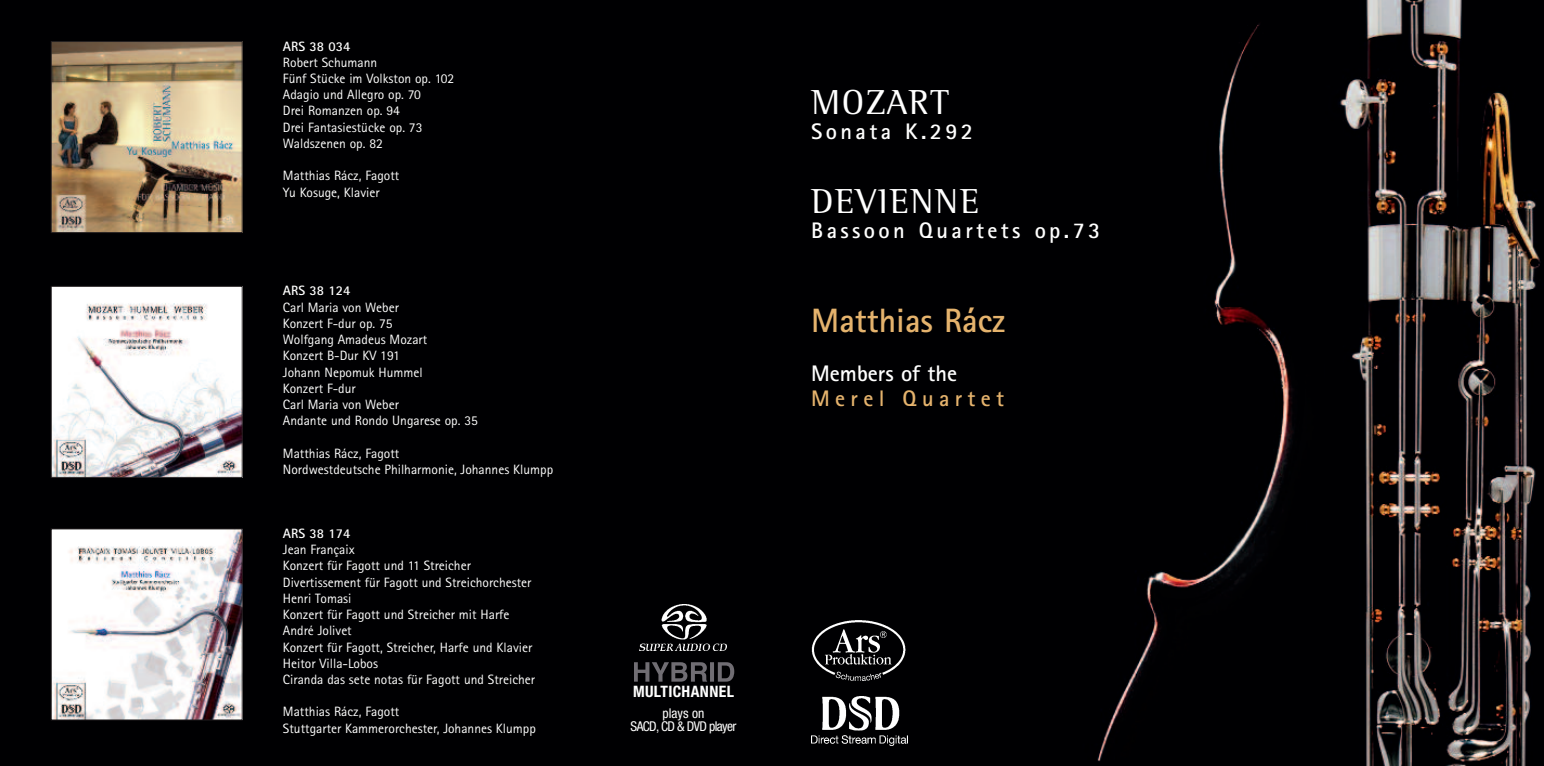
<style>
.page{position:relative;width:1544px;height:766px;background:#fff}
.page>*{position:absolute;margin:0;border:0;box-sizing:border-box;transform-origin:0 0}
.t1{font:35.55px "Rotis Semi Serif";letter-spacing:.045em;color:#fff}
.t2{font:700 33.75px "Rotis Sans Serif";color:#e5b36d}
.t3{font:700 22.5px "Rotis Sans Serif";letter-spacing:.15em;color:#fff}
.t4{font:700 22.5px "Rotis Sans Serif";color:#fff}
.t5{font:700 22.5px "Rotis Sans Serif";letter-spacing:.235em;color:#e5b36d}
.t6{font:700 condensed 15.75px "Helvetica Neue";letter-spacing:.025em;color:#fff}
.t7{font:13.5px/16.2px "Rotis Sans Serif";color:#fff}
.t8{font:700 13.5px "Rotis Sans Serif";color:#fff}
.t9{font:condensed 13.5px/13.5px "Helvetica Neue";letter-spacing:-.05em;color:#fff;text-align:center}
</style>
<div class="page">
<div style="left:0;top:0;width:772px;height:765px;background:#000002"></div>
<img style="left:772px;top:0;width:771px;height:765px">
<img style="left:53px;top:43px;width:187px;height:188px">
<div style="left:51px;top:41px;width:191px;height:192px;border:1px solid #231f20"></div>
<img style="left:53px;top:288px;width:187px;height:187px">
<div style="left:51px;top:286px;width:191px;height:191px;border:1px solid #231f20"></div>
<img style="left:53px;top:530px;width:187px;height:188px">
<div style="left:51px;top:528px;width:191px;height:192px;border:1px solid #231f20"></div>
<img style="left:810px;top:619px;width:96px;height:61px">
<img style="left:811px;top:696px;width:96px;height:49px">
<svg style="left:634px;top:662px;width:100px;height:19px"></svg>
<img style="left:639px;top:604px;width:88px;height:46px">
<p class="t8" style="left:283px;top:41px;width:69px">ARS 38 034</p>
<p class="t7" style="left:283px;top:55px;width:173px">Robert Schumann<br>Fünf Stücke im Volkston op. 102<br>Adagio und Allegro op. 70<br>Drei Romanzen op. 94<br>Drei Fantasiestücke op. 73<br>Waldszenen op. 82</p>
<p class="t7" style="left:283px;top:169px;width:118px">Matthias Rácz, Fagott<br>Yu Kosuge, Klavier</p>
<p class="t8" style="left:283px;top:286px;width:69px">ARS 38 124</p>
<p class="t7" style="left:283px;top:300px;width:196px">Carl Maria von Weber<br>Konzert F-dur op. 75<br>Wolfgang Amadeus Mozart<br>Konzert B-Dur KV 191<br>Johann Nepomuk Hummel<br>Konzert F-dur<br>Carl Maria von Weber<br>Andante und Rondo Ungarese op. 35</p>
<p class="t7" style="left:283px;top:446px;width:272px">Matthias Rácz, Fagott<br>Nordwestdeutsche Philharmonie, Johannes Klumpp</p>
<p class="t8" style="left:283px;top:528px;width:69px">ARS 38 174</p>
<p class="t7" style="left:283px;top:542px;width:254px">Jean Françaix<br>Konzert für Fagott und 11 Streicher<br>Divertissement für Fagott und Streichorchester<br>Henri Tomasi<br>Konzert für Fagott und Streicher mit Harfe<br>André Jolivet<br>Konzert für Fagott, Streicher, Harfe und Klavier<br>Heitor Villa-Lobos<br>Ciranda das sete notas für Fagott und Streicher</p>
<p class="t7" style="left:283px;top:704px;width:254px">Matthias Rácz, Fagott<br>Stuttgarter Kammerorchester, Johannes Klumpp</p>
<h1 class="t1" style="left:811px;top:90px;width:140px">MOZART</h1>
<h3 class="t3" style="left:811px;top:123px;width:163px">Sonata K.292</h3>
<h1 class="t1" style="left:811px;top:189px;width:169px">DEVIENNE</h1>
<h3 class="t3" style="left:811px;top:222px;width:290px">Bassoon Quartets op.73</h3>
<h2 class="t2" style="left:811px;top:308px;width:196px">Matthias Rácz</h2>
<h3 class="t4" style="left:811px;top:365px;width:147px">Members of the</h3>
<h3 class="t5" style="left:811px;top:390px;width:194px">Merel Quartet</h3>
<p class="t6" style="left:633px;top:686px;width:102px">MULTICHANNEL</p>
<p class="t9" style="left:630px;top:707px;width:107px">plays on<br>SACD, CD &amp; DVD player</p>
</div>
